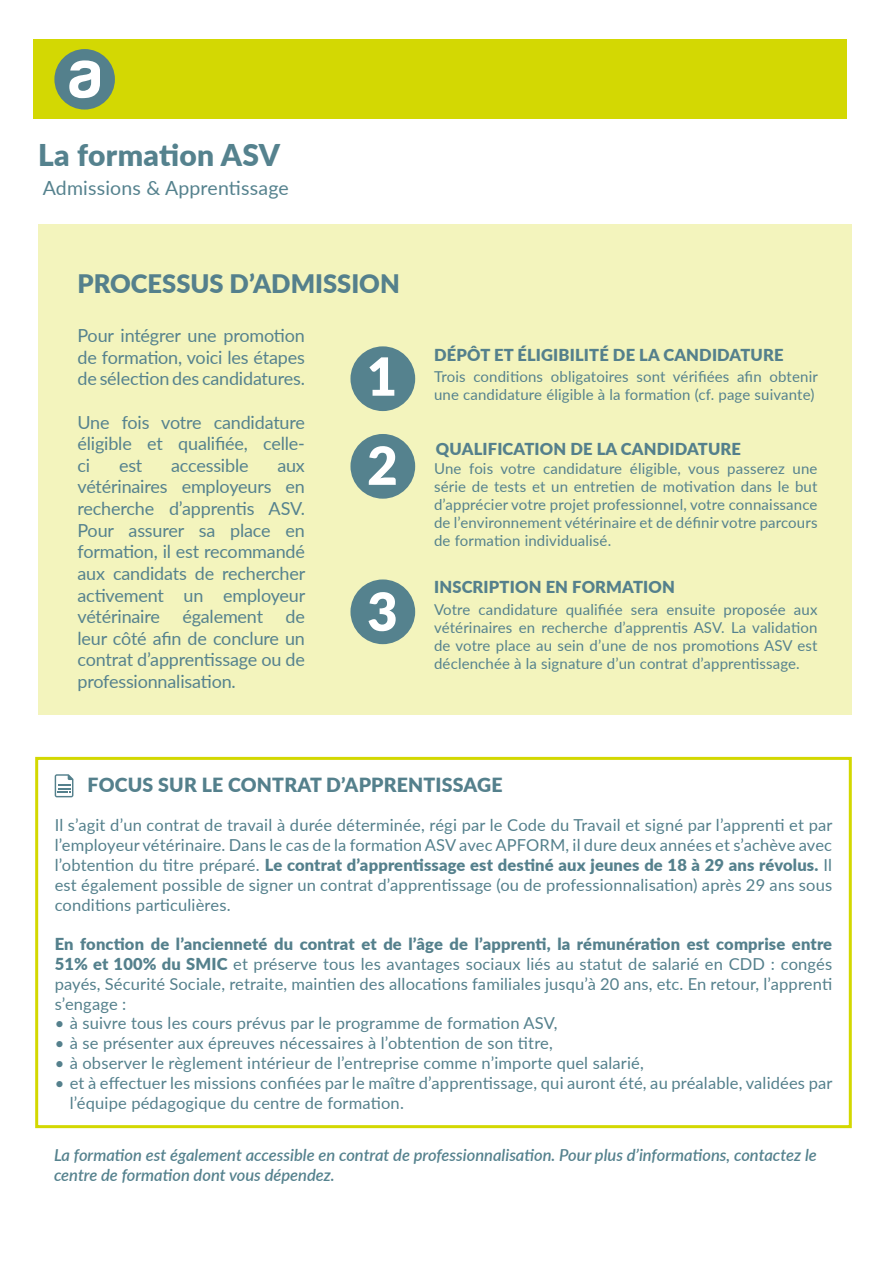
<style>
.page{position:relative;width:893px;height:1263px;background:#fff}
.page>*{position:absolute;margin:0;border:0;box-sizing:border-box;transform-origin:0 0}
.t1{font:900 52.65px/89.1px "Lato";color:#fff}
.t2{font:900 30px "Lato";letter-spacing:.01em;color:#55828e}
.t3{font:900 25.5px "Lato";color:#54808c}
.t4{font:900 19.5px "Lato";letter-spacing:.01em;color:#54808c}
.t5{font:19.5px "Lato";letter-spacing:.01em;color:#55828e}
.t6{font:18px/21.6px "Lato";letter-spacing:-.01em;color:#55828e;text-align:justify}
.t7{font:16.5px/19.8px "Lato";letter-spacing:.01em;color:#54808c;text-align:justify}
.t8{font:italic 600 16.5px/19.8px "Lato";color:#55828e}
.t9{font:900 16.5px "Lato";letter-spacing:.01em;color:#54808c}
.t10{font:15px/18px "Lato";letter-spacing:.01em;color:#55828e;text-align:justify}
.s1{font-weight:900}
</style>
<div class="page">
<div style="left:35px;top:757px;width:817px;height:371px;border:3px solid #d3d800"></div>
<svg style="left:55px;top:774px;width:18px;height:23px"></svg>
<div style="left:33px;top:40px;width:814px;height:79px;background:#d3d803"></div>
<div style="left:38px;top:224px;width:814px;height:490px;background:#f3f4bd"></div>
<div style="left:54px;top:49px;width:61px;height:61px;background:#54808c;border-radius:50%"></div>
<svg style="left:69px;top:60px;width:31px;height:38px"></svg>
<div style="left:350px;top:346px;width:65px;height:65px;background:#55828e;border-radius:50%"></div>
<div style="left:350px;top:434px;width:65px;height:65px;background:#55828e;border-radius:50%"></div>
<div style="left:350px;top:579px;width:65px;height:65px;background:#55828e;border-radius:50%"></div>
<h2 class="t2" style="left:38px;top:132px;width:244px">La formation ASV</h2>
<p class="t5" style="left:43px;top:173px;width:248px">Admissions &amp; Apprentissage</p>
<h3 class="t3" style="left:78px;top:265px;width:324px">PROCESSUS D’ADMISSION</h3>
<p class="t6" style="left:78px;top:324px;width:229px">Pour intégrer une promotion de formation, voici les étapes de sélection des candidatures.</p>
<p class="t6" style="left:78px;top:411px;width:229px">Une fois votre candidature éligible et qualifiée, celle&shy;ci</p>
<h1 class="t1" style="left:367px;top:330px;width:32px">1<br>2</h1>
<p class="t6" style="left:119px;top:454px;width:25px">est</p>
<p class="t6" style="left:171px;top:454px;width:79px">accessible</p>
<p class="t6" style="left:78px;top:454px;width:229px;text-indent:200px">aux vétérinaires employeurs en recherche d’apprentis ASV.<br>Pour assurer sa place en formation, il est recommandé aux candidats de rechercher activement un employeur vétérinaire également de leur côté afin de conclure un contrat d’apprentissage ou de professionnalisation.</p>
<h1 class="t1" style="left:367px;top:565px;width:32px">3</h1>
<p class="t9" style="left:434px;top:342px;width:351px">DÉPÔT ET ÉLIGIBILITÉ DE LA CANDIDATURE</p>
<p class="t10" style="left:434px;top:367px;width:385px">Trois conditions obligatoires sont vérifiées afin obtenir une candidature éligible à la formation (cf. page suivante)</p>
<p class="t9" style="left:436px;top:436px;width:306px">QUALIFICATION DE LA CANDIDATURE</p>
<p class="t10" style="left:434px;top:459px;width:385px">Une fois votre candidature éligible, vous passerez une série de tests et un entretien de motivation dans le but d’apprécier votre projet professionnel, votre connaissance de l’environnement vétérinaire et de définir votre parcours de formation individualisé.</p>
<p class="t9" style="left:434px;top:574px;width:242px">INSCRIPTION EN FORMATION</p>
<p class="t10" style="left:434px;top:600px;width:385px">Votre candidature qualifiée sera ensuite proposée aux vétérinaires en recherche d’apprentis ASV. La validation de votre place au sein d’une de nos promotions ASV est déclenchée à la signature d’un contrat d’apprentissage.</p>
<p class="t4" style="left:88px;top:770px;width:417px">FOCUS SUR LE CONTRAT D’APPRENTISSAGE</p>
<p class="t7" style="left:55px;top:815px;width:779px">Il s’agit d’un contrat de travail à durée déterminée, régi par le Code du Travail et signé par l’apprenti et par l’employeur vétérinaire. Dans le cas de la formation ASV avec APFORM, il dure deux années et s’achève avec l’obtention du titre préparé. <span class="s1">Le contrat d’apprentissage est destiné aux jeunes de 18 à 29 ans révolus.</span> Il est également possible de signer un contrat d’apprentissage (ou de professionnalisation) après 29 ans sous conditions particulières.</p>
<p class="t7" style="left:55px;top:934px;width:779px"><span class="s1">En fonction de l’ancienneté du contrat et de l’âge de l’apprenti, la rémunération est comprise entre 51% et 100% du SMIC</span> et préserve tous les avantages sociaux liés au statut de salarié en CDD : congés payés, Sécurité Sociale, retraite, maintien des allocations familiales jusqu’à 20 ans, etc. En retour, l’apprenti s’engage :</p>
<p class="t7" style="left:55px;top:1013px;width:504px">• à suivre tous les cours prévus par le programme de formation ASV,</p>
<p class="t7" style="left:55px;top:1033px;width:500px">• à se présenter aux épreuves nécessaires à l’obtention de son titre,</p>
<p class="t7" style="left:55px;top:1052px;width:591px">• à observer le règlement intérieur de l’entreprise comme n’importe quel salarié,</p>
<p class="t7" style="left:70px;top:1072px;width:764px;text-indent:-15px">• et à effectuer les missions confiées par le maître d’apprentissage, qui auront été, au préalable, validées par l’équipe pédagogique du centre de formation.</p>
<p class="t8" style="left:54px;top:1144px;width:764px">La formation est également accessible en contrat de professionnalisation. Pour plus d’informations, contactez le centre de formation dont vous dépendez.</p>
</div>
